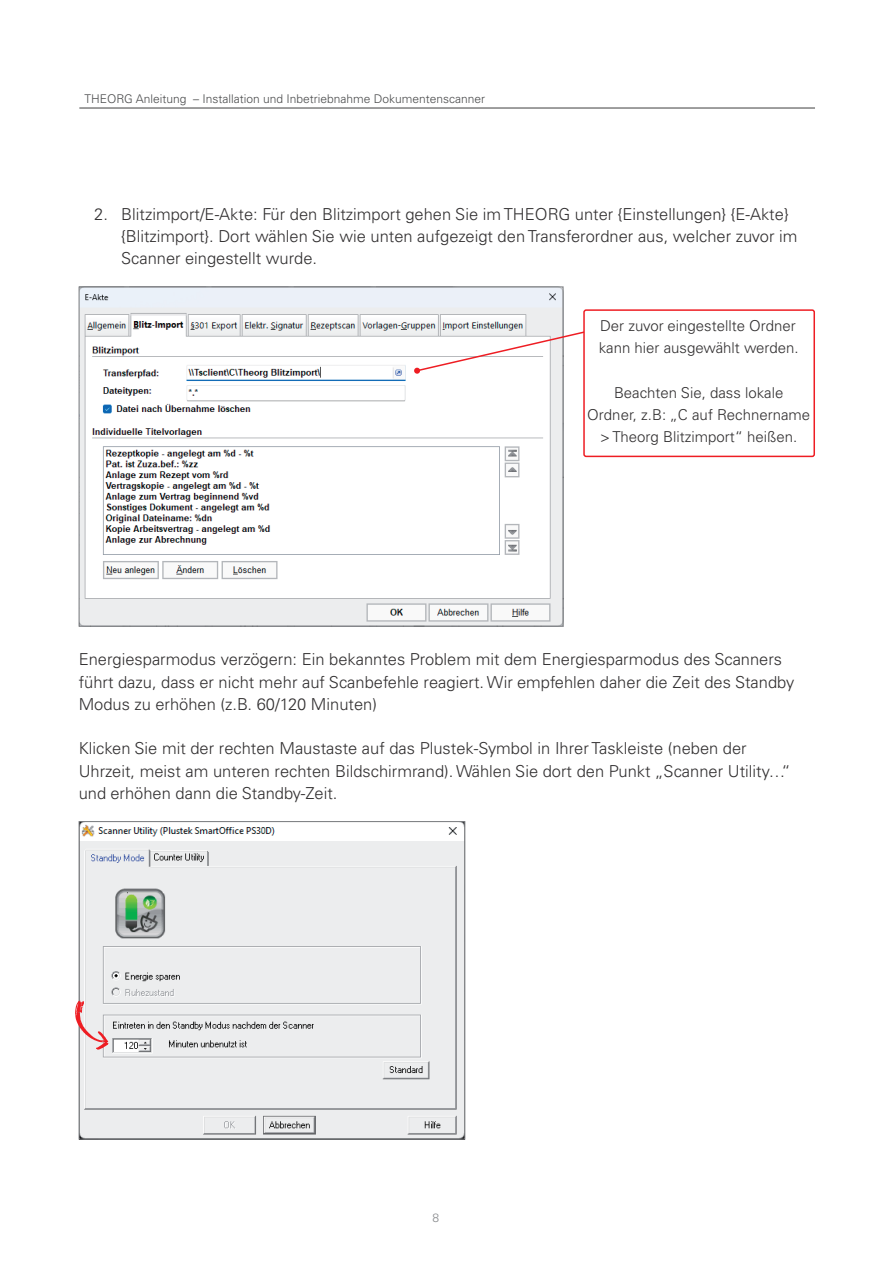
<style>
.page{position:relative;width:893px;height:1263px;background:#fff}
.page>*{position:absolute;margin:0;border:0;box-sizing:border-box;transform-origin:0 0}
.t1{font:300 16.5px/22.4px "Univers LT Pro 45";color:#312f30}
.t2{font:300 15px/22.4px "Univers LT Pro 45";color:#312f30}
.t3{font:300 12px "Univers LT Pro 45";color:#4a4b4c}
.t4{font:300 12px "Univers LT Pro 45";color:#86888b}
</style>
<div class="page">
<hr style="left:79px;top:108px;width:736px;height:1px;background:#3e3e3f">
<img style="left:81px;top:289px;width:480px;height:336px">
<img style="left:81px;top:823px;width:382px;height:314px">
<div style="left:79px;top:821px;width:386px;height:318px;border:1px solid #808285"></div>
<svg style="left:415px;top:328px;width:168px;height:44px"></svg>
<div style="left:414px;top:367px;width:6px;height:7px;background:#ee1d23;border-radius:3px"></div>
<div style="left:583px;top:309px;width:232px;height:148px;border:2px solid #ee1d23;border-radius:2px"></div>
<svg style="left:75px;top:1001px;width:34px;height:49px;background:#eac8ca"></svg>
<p class="t3" style="left:84px;top:91px;width:402px">THEORG Anleitung – Installation und Inbetriebnahme Dokumentenscanner</p>
<p class="t1" style="left:121px;top:202px;width:678px;text-indent:-27px">2. Blitzimport/E-Akte: Für den Blitzimport gehen Sie im THEORG unter {Einstellungen} {E-Akte} {Blitzimport}. Dort wählen Sie wie unten aufgezeigt den Transferordner aus, welcher zuvor im<br>Scanner eingestellt wurde.</p>
<p class="t2" style="left:599px;top:314px;width:202px">Der zuvor eingestellte Ordner kann hier ausgewählt werden.</p>
<p class="t2" style="left:587px;top:381px;width:224px;text-align:center">Beachten Sie, dass lokale<br>Ordner, z.B: „C auf Rechnername &gt; Theorg Blitzimport“ heißen.</p>
<p class="t1" style="left:79px;top:648px;width:717px">Energiesparmodus verzögern: Ein bekanntes Problem mit dem Energiesparmodus des Scanners führt dazu, dass er nicht mehr auf Scanbefehle reagiert. Wir empfehlen daher die Zeit des Standby<br>Modus zu erhöhen (z.B. 60/120 Minuten)</p>
<p class="t1" style="left:79px;top:737px;width:713px">Klicken Sie mit der rechten Maustaste auf das Plustek-Symbol in Ihrer Taskleiste (neben der<br>Uhrzeit, meist am unteren rechten Bildschirmrand). Wählen Sie dort den Punkt „Scanner Utility…“ und erhöhen dann die Standby-Zeit.</p>
<p class="t4" style="left:432px;top:1210px;width:8px">8</p>
</div>
